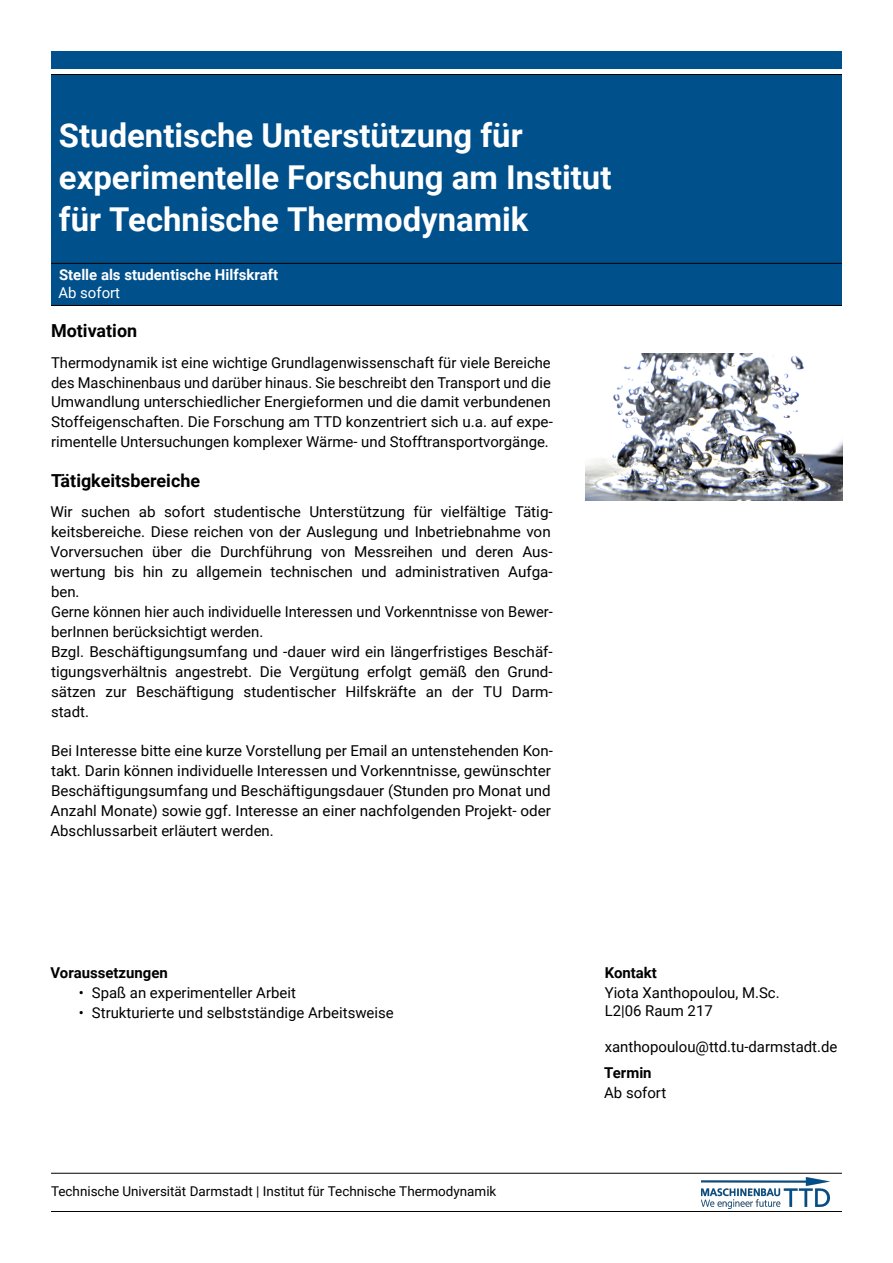
<style>
.page{position:relative;width:893px;height:1263px;background:#fff}
.page>*{position:absolute;margin:0;border:0;box-sizing:border-box;transform-origin:0 0}
.t1{font:700 32.85px/41.8px "Roboto";color:#fff}
.t2{font:700 18px "Roboto";color:#000}
.t3{font:15px/20px "Roboto";color:#000}
.t4{font:700 15px "Roboto";color:#fff}
.t5{font:700 15px "Roboto";color:#000}
.t6{font:15px "Roboto";color:#fff}
.t7{font:13.5px "Roboto";color:#000}
</style>
<div class="page">
<div style="left:51px;top:51px;width:791px;height:17px;background:#00508c"></div>
<hr style="left:51px;top:74px;width:791px;height:2px;background:#000">
<div style="left:51px;top:76px;width:791px;height:230px;background:#00508c"></div>
<hr style="left:51px;top:1173px;width:791px;height:1px;background:#000">
<img style="left:702px;top:1177px;width:127px;height:31px">
<hr style="left:51px;top:1211px;width:791px;height:1px;background:#000">
<hr style="left:51px;top:263px;width:791px;height:1px;background:#000">
<hr style="left:51px;top:305px;width:791px;height:1px;background:#000">
<img style="left:586px;top:354px;width:256px;height:147px">
<h1 class="t1" style="left:59px;top:113px;width:554px">Studentische Unterstützung für experimentelle Forschung am Institut für Technische Thermodynamik</h1>
<p class="t4" style="left:59px;top:264px;width:221px">Stelle als studentische Hilfskraft</p>
<p class="t6" style="left:58px;top:282px;width:63px">Ab sofort</p>
<p class="t2" style="left:51px;top:318px;width:88px">Motivation</p>
<p class="t3" style="left:51px;top:352px;width:503px">Thermodynamik ist eine wichtige Grundlagenwissenschaft für viele Bereiche des Maschinenbaus und darüber hinaus. Sie beschreibt den Transport und die Umwandlung unterschiedlicher Energieformen und die damit verbundenen Stoffeigenschaften. Die Forschung am TTD konzentriert sich u.a. auf expe&shy;rimentelle Untersuchungen komplexer Wärme- und Stofftransportvorgänge.</p>
<p class="t2" style="left:51px;top:468px;width:151px">Tätigkeitsbereiche</p>
<p class="t3" style="left:50px;top:502px;width:504px">Wir suchen ab sofort studentische Unterstützung für vielfältige Tätig&shy;keitsbereiche. Diese reichen von der Auslegung und Inbetriebnahme von Vorversuchen über die Durchführung von Messreihen und deren Aus&shy;wertung bis hin zu allgemein technischen und administrativen Aufga&shy;ben.<br>Gerne können hier auch individuelle Interessen und Vorkenntnisse von Bewer&shy;berInnen berücksichtigt werden.<br>Bzgl. Beschäftigungsumfang und -dauer wird ein längerfristiges Beschäf&shy;tigungsverhältnis angestrebt. Die Vergütung erfolgt gemäß den Grund&shy;sätzen zur Beschäftigung studentischer Hilfskräfte an der TU Darm&shy;stadt.</p>
<p class="t3" style="left:51px;top:740px;width:504px">Bei Interesse bitte eine kurze Vorstellung per Email an untenstehenden Kon&shy;takt. Darin können individuelle Interessen und Vorkenntnisse, gewünschter Beschäftigungsumfang und Beschäftigungsdauer (Stunden pro Monat und Anzahl Monate) sowie ggf. Interesse an einer nachfolgenden Projekt- oder Abschlussarbeit erläutert werden.</p>
<p class="t5" style="left:51px;top:962px;width:119px">Voraussetzungen</p>
<p class="t3" style="left:79px;top:982px;width:219px">• Spaß an experimenteller Arbeit</p>
<p class="t3" style="left:79px;top:1002px;width:317px">• Strukturierte und selbstständige Arbeitsweise</p>
<p class="t7" style="left:51px;top:1182px;width:447px">Technische Universität Darmstadt | Institut für Technische Thermodynamik</p>
<p class="t5" style="left:605px;top:962px;width:54px">Kontakt</p>
<p class="t3" style="left:605px;top:983px;width:176px;line-height:18px">Yiota Xanthopoulou, M.Sc.<br>L2|06 Raum 217</p>
<p class="t3" style="left:605px;top:1036px;width:234px">xanthopoulou@ttd.tu-darmstadt.de</p>
<p class="t5" style="left:604px;top:1062px;width:49px">Termin</p>
<p class="t3" style="left:604px;top:1082px;width:64px">Ab sofort</p>
</div>
